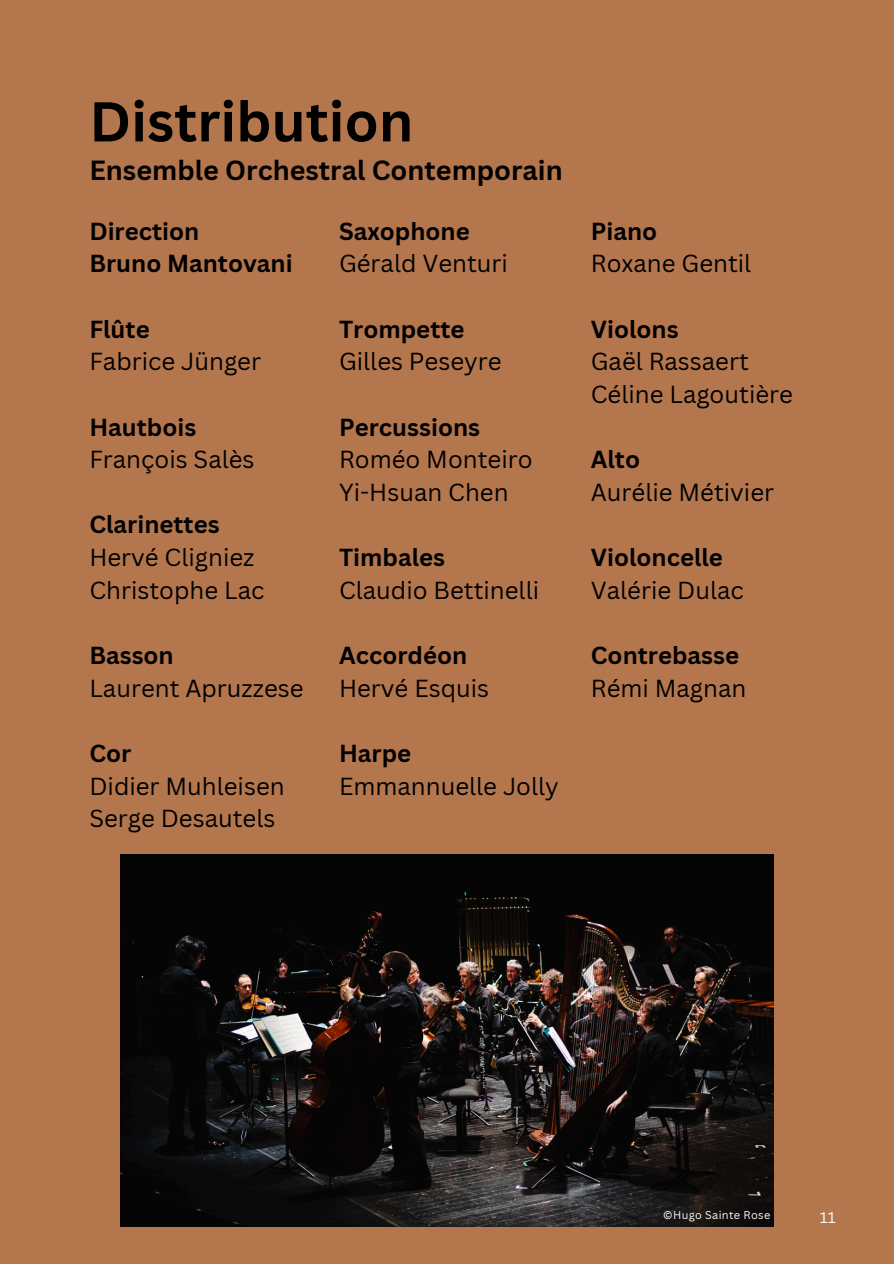
<style>
.page{position:relative;width:894px;height:1264px;background:#fff}
.page>*{position:absolute;margin:0;border:0;box-sizing:border-box;transform-origin:0 0}
.t1{font:700 54.75px "Canva Sans";color:#000}
.t2{font:700 27px "Canva Sans";color:#000}
.t3{font:24px/32.7px "Canva Sans";color:#000}
.t4{font:700 24px/32.7px "Canva Sans";color:#000}
.t5{font:15px "Canva Sans";color:#fff}
.t6{font:10.95px "Canva Sans";letter-spacing:.03em;color:#fffcf8}
.s1{font-weight:700}
.s2{font-weight:400}
</style>
<div class="page">
<div style="left:0;top:0;width:893px;height:1263px;background:#b4764d"></div>
<img style="left:120px;top:854px;width:653px;height:371px">
<h4 class="t1" style="left:89px;top:83px;width:325px">Distribution</h4>
<h4 class="t2" style="left:89px;top:151px;width:475px">Ensemble Orchestral Contemporain</h4>
<h2 class="t4" style="left:89px;top:214px;width:205px">Direction<br>Bruno Mantovani</h2>
<h3 class="t3" style="left:89px;top:312px;width:173px"><span class="s1">Flûte<br></span>Fabrice Jünger</h3>
<h4 class="t3" style="left:89px;top:410px;width:167px"><span class="s1">Hautbois<br></span>François Salès</h4>
<h4 class="t3" style="left:89px;top:508px;width:176px"><span class="s1">Clarinettes<br></span>Hervé Cligniez<br>Christophe Lac</h4>
<h4 class="t3" style="left:89px;top:638px;width:216px"><span class="s1">Basson<br></span>Laurent Apruzzese</h4>
<h4 class="t3" style="left:89px;top:736px;width:197px"><span class="s1">Cor<br></span>Didier Muhleisen<br>Serge Desautels</h4>
<h4 class="t3" style="left:339px;top:214px;width:170px"><span class="s1">Saxophone<br></span>Gérald Venturi</h4>
<h4 class="t3" style="left:339px;top:312px;width:164px"><span class="s1">Trompette<br></span>Gilles Peseyre</h4>
<h4 class="t3" style="left:339px;top:410px;width:195px"><span class="s1">Percussions<br></span>Roméo Monteiro<br>Yi-Hsuan Chen</h4>
<h4 class="t3" style="left:339px;top:540px;width:201px"><span class="s1">Timbales<br></span>Claudio Bettinelli</h4>
<h4 class="t3" style="left:339px;top:638px;width:152px"><span class="s1">Accordéon<br></span>Hervé Esquis</h4>
<h4 class="t3" style="left:339px;top:736px;width:221px"><span class="s1">Harpe<br></span>Emmannuelle Jolly</h4>
<h4 class="t3" style="left:590px;top:214px;width:162px"><span class="s1">Piano<br></span>Roxane Gentil</h4>
<h4 class="t3" style="left:590px;top:312px;width:204px"><span class="s1">Violons<br></span>Gaël Rassaert<br>Céline Lagoutière</h4>
<h4 class="t3" style="left:590px;top:442px;width:185px"><span class="s1">Alto<br></span>Aurélie Métivier</h4>
<p class="t3" style="left:590px;top:540px;width:154px"><span class="s1">Violoncelle<br></span>Valérie Dulac</p>
<p class="t4" style="left:590px;top:638px;width:157px">Contrebasse<br><span class="s2">Rémi Magnan</span></p>
<p class="t6" style="left:663px;top:1207px;width:109px">©Hugo Sainte Rose</p>
<h4 class="t5" style="left:819px;top:1206px;width:17px">11</h4>
</div>
